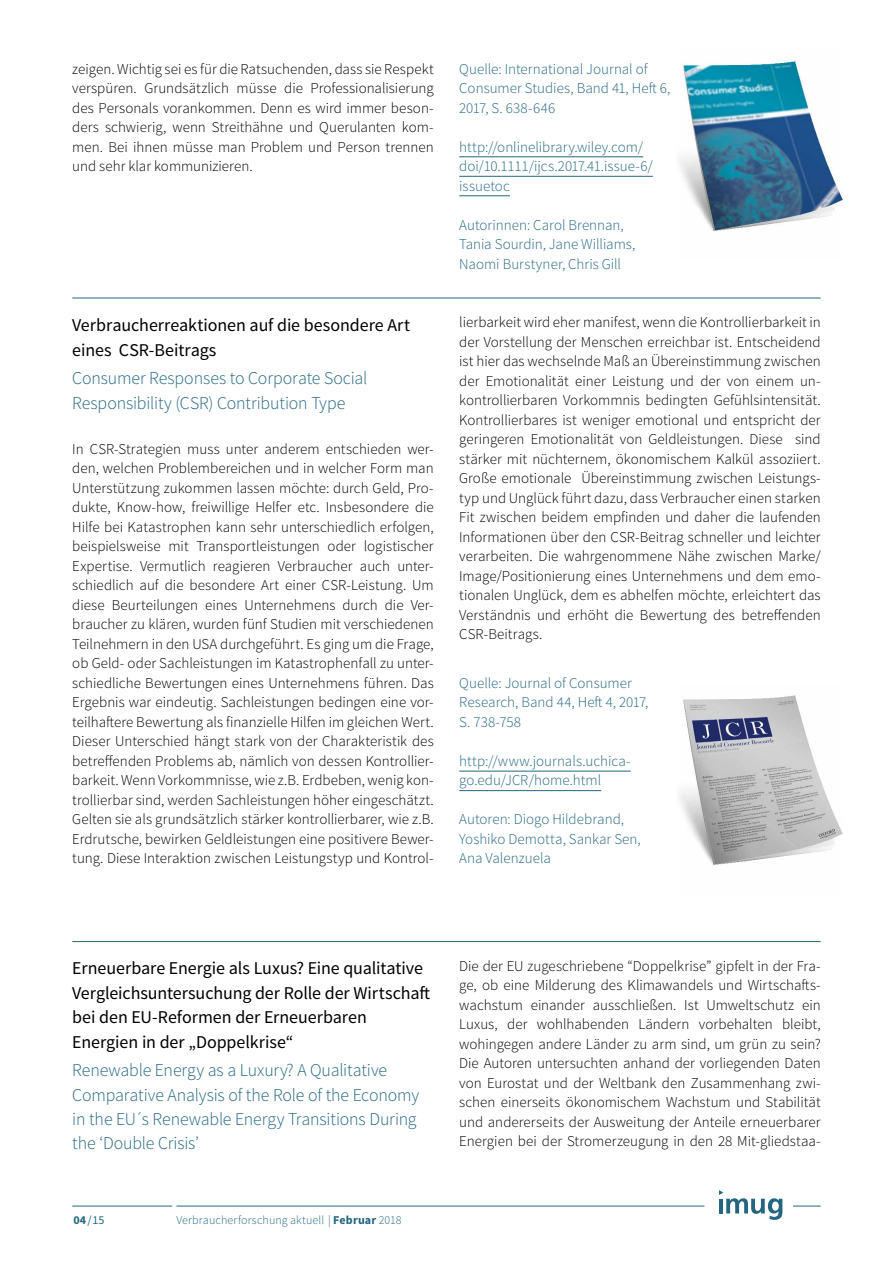
<style>
.page{position:relative;width:893px;height:1263px;background:#fff}
.page>*{position:absolute;margin:0;border:0;box-sizing:border-box;transform-origin:0 0}
.t1{font:300 18px/24.3px "Source Sans Pro";letter-spacing:-.005em;color:#246681}
.t2{font:18px/24.3px "Source Sans Pro";letter-spacing:-.005em;color:#000}
.t3{font:300 15px/19.5px "Source Sans Pro";color:#000;text-align:justify}
.t4{font:300 15px/19.5px "Source Sans Pro";color:#246681}
.t5{font:300 12px "Source Sans Pro";letter-spacing:.01em;color:#246681}
.t6{font:12px "Source Sans Pro";color:#246681}
.s1{font-weight:700}
</style>
<div class="page">
<svg style="left:719px;top:1190px;width:63px;height:30px"></svg>
<hr style="left:176px;top:1206px;width:528px;height:1px;background:#246681">
<hr style="left:72px;top:1206px;width:100px;height:1px;background:#246681">
<svg style="left:793px;top:1206px;width:28px;height:1px"></svg>
<img style="left:680px;top:695px;width:163px;height:170px">
<hr style="left:459px;top:771px;width:172px;height:1px;background:#246681">
<hr style="left:459px;top:790px;width:142px;height:1px;background:#246681">
<hr style="left:72px;top:941px;width:749px;height:1px;background:#246681">
<img style="left:680px;top:57px;width:163px;height:175px">
<hr style="left:459px;top:157px;width:184px;height:1px;background:#246681">
<hr style="left:459px;top:176px;width:194px;height:1px;background:#246681">
<hr style="left:459px;top:196px;width:51px;height:1px;background:#246681">
<hr style="left:72px;top:298px;width:749px;height:1px;background:#246681">
<p class="t3" style="left:72px;top:59px;width:363px">zeigen. Wichtig sei es für die Ratsuchenden, dass sie Respekt verspüren. Grundsätzlich müsse die Professionalisierung des Personals vorankommen. Denn es wird immer beson&shy;ders schwierig, wenn Streithähne und Querulanten kom&shy;men. Bei ihnen müsse man Problem und Person trennen und sehr klar kommunizieren.</p>
<p class="t4" style="left:459px;top:59px;width:213px">Quelle: International Journal of<br>Consumer Studies, Band 41, Heft 6,<br>2017, S. 638-646</p>
<p class="t4" style="left:459px;top:137px;width:195px">http://onlinelibrary.wiley.com/ doi/10.1111/ijcs.2017.41.issue-6/ issuetoc</p>
<p class="t4" style="left:459px;top:215px;width:178px">Autorinnen: Carol Brennan,<br>Tania Sourdin, Jane Williams,<br>Naomi Burstyner, Chris Gill</p>
<p class="t2" style="left:72px;top:313px;width:339px">Verbraucherreaktionen auf die besondere Art eines CSR-Beitrags</p>
<p class="t1" style="left:72px;top:366px;width:296px">Consumer Responses to Corporate Social<br>Responsibility (CSR) Contribution Type</p>
<p class="t3" style="left:72px;top:439px;width:363px">In CSR-Strategien muss unter anderem entschieden wer&shy;den, welchen Problembereichen und in welcher Form man Unterstützung zukommen lassen möchte: durch Geld, Pro&shy;dukte, Know-how, freiwillige Helfer etc. Insbesondere die Hilfe bei Katastrophen kann sehr unterschiedlich erfolgen, beispielsweise mit Transportleistungen oder logistischer Expertise. Vermutlich reagieren Verbraucher auch unter&shy;schiedlich auf die besondere Art einer CSR-Leistung. Um diese Beurteilungen eines Unternehmens durch die Ver&shy;braucher zu klären, wurden fünf Studien mit verschiedenen Teilnehmern in den USA durchgeführt. Es ging um die Frage, ob Geld- oder Sachleistungen im Katastrophenfall zu unter&shy;schiedliche Bewertungen eines Unternehmens führen. Das Ergebnis war eindeutig. Sachleistungen bedingen eine vor&shy;teilhaftere Bewertung als finanzielle Hilfen im gleichen Wert.<br>Dieser Unterschied hängt stark von der Charakteristik des betreffenden Problems ab, nämlich von dessen Kontrollier&shy;barkeit. Wenn Vorkommnisse, wie z.B. Erdbeben, wenig kon&shy;trollierbar sind, werden Sachleistungen höher eingeschätzt.<br>Gelten sie als grundsätzlich stärker kontrollierbarer, wie z.B.<br>Erdrutsche, bewirken Geldleistungen eine positivere Bewer&shy;tung. Diese Interaktion zwischen Leistungstyp und Kontrol-</p>
<p class="t3" style="left:459px;top:312px;width:363px">lierbarkeit wird eher manifest, wenn die Kontrollierbarkeit in der Vorstellung der Menschen erreichbar ist. Entscheidend ist hier das wechselnde Maß an Übereinstimmung zwischen der Emotionalität einer Leistung und der von einem un&shy;kontrollierbaren Vorkommnis bedingten Gefühlsintensität.<br>Kontrollierbares ist weniger emotional und entspricht der geringeren Emotionalität von Geldleistungen. Diese sind stärker mit nüchternem, ökonomischem Kalkül assoziiert.<br>Große emotionale Übereinstimmung zwischen Leistungs&shy;typ und Unglück führt dazu, dass Verbraucher einen starken Fit zwischen beidem empfinden und daher die laufenden Informationen über den CSR-Beitrag schneller und leichter verarbeiten. Die wahrgenommene Nähe zwischen Marke/ Image/Positionierung eines Unternehmens und dem emo&shy;tionalen Unglück, dem es abhelfen möchte, erleichtert das Verständnis und erhöht die Bewertung des betreffenden CSR-Beitrags.</p>
<p class="t4" style="left:459px;top:673px;width:191px">Quelle: Journal of Consumer<br>Research, Band 44, Heft 4, 2017,<br>S. 738-758</p>
<p class="t4" style="left:459px;top:751px;width:173px">http://www.journals.uchica&shy;go.edu/JCR/home.html</p>
<p class="t4" style="left:459px;top:810px;width:183px">Autoren: Diogo Hildebrand,<br>Yoshiko Demotta, Sankar Sen,<br>Ana Valenzuela</p>
<p class="t2" style="left:72px;top:956px;width:359px">Erneuerbare Energie als Luxus? Eine qualitative Vergleichsuntersuchung der Rolle der Wirtschaft bei den EU-Reformen der Erneuerbaren Energien in der „Doppelkrise“</p>
<p class="t1" style="left:72px;top:1058px;width:349px">Renewable Energy as a Luxury? A Qualitative Comparative Analysis of the Role of the Economy in the EU´s Renewable Energy Transitions During the ‘Double Crisis’</p>
<p class="t6" style="left:73px;top:1213px;width:33px"><span class="s1">04</span>/15</p>
<p class="t5" style="left:176px;top:1213px;width:226px">Verbraucherforschung aktuell | <span class="s1">Februar</span> 2018</p>
<p class="t3" style="left:459px;top:956px;width:363px">Die der EU zugeschriebene “Doppelkrise” gipfelt in der Fra&shy;ge, ob eine Milderung des Klimawandels und Wirtschafts&shy;wachstum einander ausschließen. Ist Umweltschutz ein Luxus, der wohlhabenden Ländern vorbehalten bleibt, wohingegen andere Länder zu arm sind, um grün zu sein?<br>Die Autoren untersuchten anhand der vorliegenden Daten von Eurostat und der Weltbank den Zusammenhang zwi&shy;schen einerseits ökonomischem Wachstum und Stabilität und andererseits der Ausweitung der Anteile erneuerbarer Energien bei der Stromerzeugung in den 28 Mit-gliedstaa-</p>
</div>
